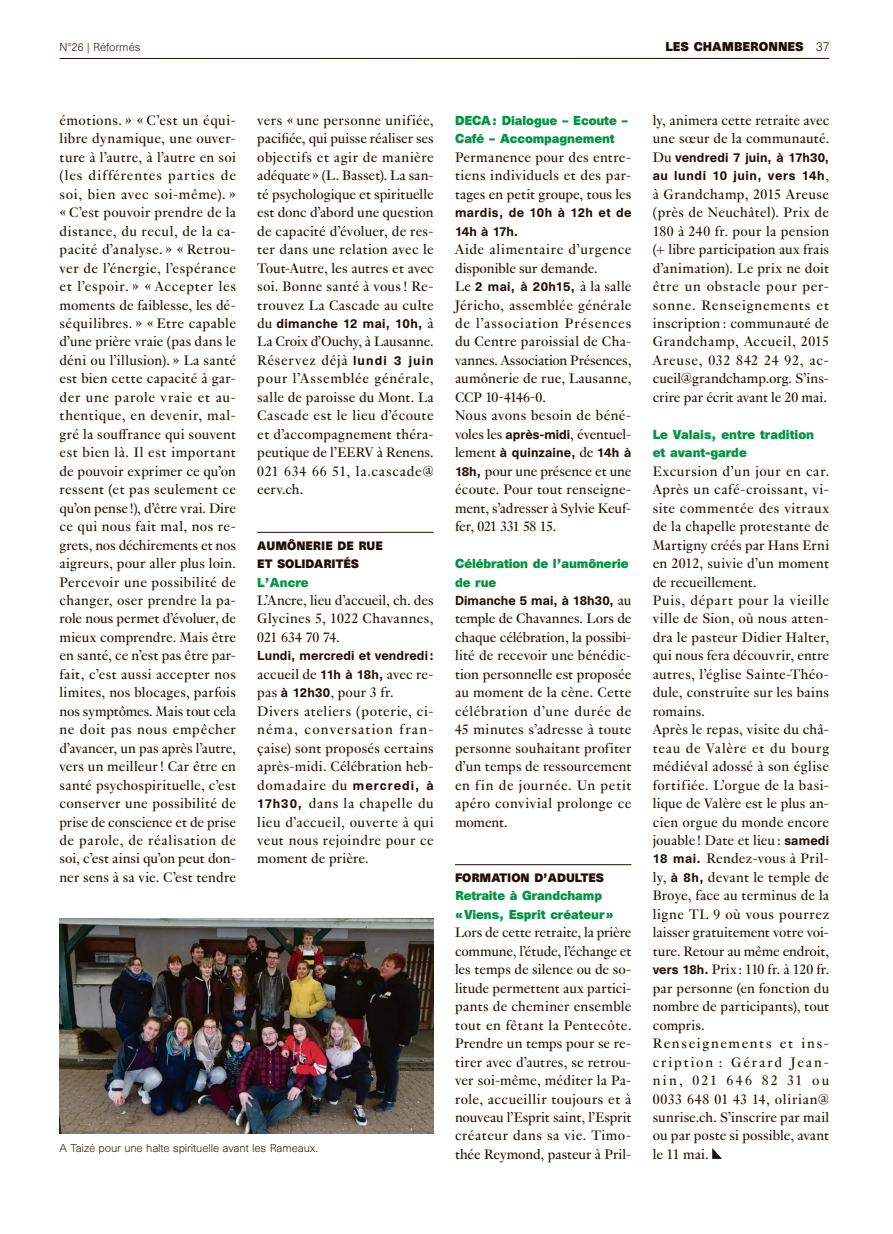
<style>
.page{position:relative;width:893px;height:1234px;background:#fff}
.page>*{position:absolute;margin:0;border:0;box-sizing:border-box;transform-origin:0 0}
.REF_Texte_indd{font:15px/18.5px "Genath";letter-spacing:.01em;color:#200e00;text-align:justify}
.REF_Texte_indd-2{font:15px/18.5px "Genath";letter-spacing:.03em;color:#200e00}
.REF_Texte_indd-3{font:500 12px/18.5px "Unica SB";letter-spacing:.015em;color:#200e00}
.REF_P2_Titre_indd{font:700 12px/18.5px "Unica SB";letter-spacing:-.01em;color:#009541}
.REF_Texte_indd-4{font:500 12px/18.5px "Unica SB";letter-spacing:.04em;color:#200e00}
.t1{font:700 11.7px "Unica SB";color:#200e00}
.REF_P2_Rubriques-sou{font:700 11.25px/18.5px "Unica SB";color:#200e00}
.REF_legendes_copyrig{font:300 10.5px "Unica SB";letter-spacing:-.01em;color:#200e00}
.s1{font-weight:300;font-size:12px}
.s2{font-family:"Genath";font-weight:400;font-size:15px}
.s3{font-family:"Unica SB";font-weight:500;font-size:12px}
</style>
<div class="page">
<hr style="left:257px;top:532px;width:177px;height:1px;background:#200e00">
<hr style="left:455px;top:864px;width:176px;height:1px;background:#200e00">
<svg style="left:712px;top:1148px;width:9px;height:10px"></svg>
<img style="left:60px;top:918px;width:374px;height:215px">
<hr style="left:60px;top:58px;width:769px;height:1px;background:#200e00">
<p class="REF_legendes_copyrig" style="left:60px;top:41px;width:82px">N°26 | Réformés</p>
<p class="t1" style="left:665px;top:39px;width:165px">LES CHAMBERONNES <span class="s1">37</span></p>
<p class="REF_Texte_indd" style="left:60px;top:110px;width:178px">émotions. » « C’est un équi&shy;libre dynamique, une ouver&shy;ture à l’autre, à l’autre en soi (les différentes parties de soi, bien avec soi-même). » « C’est pouvoir prendre de la distance, du recul, de la ca&shy;pacité d’analyse. » « Retrou&shy;ver de l’énergie, l’espérance et l’espoir. » « Accepter les moments de faiblesse, les dé&shy;séquilibres. » « Etre capable d’une prière vraie (pas dans le déni ou l’illusion). » La santé est bien cette capacité à gar&shy;der une parole vraie et au&shy;thentique, en devenir, mal&shy;gré la souffrance qui souvent est bien là. Il est important de pouvoir exprimer ce qu’on ressent (et pas seulement ce qu’on pense !), d’être vrai. Dire ce qui nous fait mal, nos re&shy;grets, nos déchirements et nos aigreurs, pour aller plus loin.<br>Percevoir une possibilité de changer, oser prendre la pa&shy;role nous permet d’évoluer, de mieux comprendre. Mais être en santé, ce n’est pas être par&shy;fait, c’est aussi accepter nos limites, nos blocages, parfois nos symptômes. Mais tout cela ne doit pas nous empêcher d’avancer, un pas après l’autre, vers un meilleur ! Car être en santé psychospirituelle, c’est conserver une possibilité de prise de conscience et de prise de parole, de réalisation de soi, c’est ainsi qu’on peut don&shy;ner sens à sa vie. C’est tendre</p>
<p class="REF_Texte_indd" style="left:257px;top:110px;width:178px">vers « une personne unifiée, pacifiée, qui puisse réaliser ses objectifs et agir de manière adéquate » (L. Basset). La san&shy;té psychologique et spirituelle est donc d’abord une question de capacité d’évoluer, de res&shy;ter dans une relation avec le Tout-Autre, les autres et avec soi. Bonne santé à vous ! Re&shy;trouvez La Cascade au culte</p>
<p class="REF_Texte_indd-3" style="left:257px;top:315px;width:178px"><span class="s2">du</span> dimanche 12 mai, 10h, <span class="s2">à</span></p>
<p class="REF_Texte_indd" style="left:257px;top:331px;width:178px">La Croix d’Ouchy, à Lausanne.<br>Réservez déjà <span class="s3">lundi 3 juin </span>pour l’Assemblée générale, salle de paroisse du Mont. La Cascade est le lieu d’écoute et d’accompagnement théra&shy;peutique de l’EERV à Renens.<br>021 634 66 51, la.cascade@ eerv.ch.</p>
<p class="REF_P2_Rubriques-sou" style="left:257px;top:537px;width:127px">AUMÔNERIE DE RUE<br>ET SOLIDARITÉS</p>
<p class="REF_P2_Titre_indd" style="left:257px;top:574px;width:53px">L’Ancre</p>
<p class="REF_Texte_indd" style="left:257px;top:589px;width:178px">L’Ancre, lieu d’accueil, ch. des Glycines 5, 1022 Chavannes, 021 634 70 74.</p>
<p class="REF_Texte_indd-3" style="left:257px;top:647px;width:178px">Lundi, mercredi et vendredi:</p>
<p class="REF_Texte_indd" style="left:257px;top:663px;width:178px">accueil de <span class="s3">11h à 18h,</span> avec re&shy;pas <span class="s3">à 12h30</span>, pour 3 fr.</p>
<p class="REF_Texte_indd" style="left:257px;top:700px;width:178px">Divers ateliers (poterie, ci&shy;néma, conversation fran&shy;çaise) sont proposés certains après-midi. Célébration heb&shy;domadaire du <span class="s3">mercredi, à 17h30,</span> dans la chapelle du lieu d’accueil, ouverte à qui veut nous rejoindre pour ce moment de prière.</p>
<p class="REF_legendes_copyrig" style="left:60px;top:1141px;width:260px">A Taizé pour une halte spirituelle avant les Rameaux.</p>
<p class="REF_P2_Titre_indd" style="left:455px;top:112px;width:175px">DECA: Dialogue – Ecoute –<br>Café – Accompagnement</p>
<p class="REF_Texte_indd" style="left:455px;top:147px;width:178px">Permanence pour des entre&shy;tiens individuels et des par&shy;tages en petit groupe, tous les</p>
<p class="REF_Texte_indd-4" style="left:455px;top:204px;width:178px">mardis, de 10h à 12h et de<br>14h à 17h.</p>
<p class="REF_Texte_indd-2" style="left:455px;top:239px;width:178px">Aide alimentaire d’urgence disponible sur demande.</p>
<p class="REF_Texte_indd-3" style="left:455px;top:278px;width:178px"><span class="s2">Le</span> 2 mai, à 20h15, <span class="s2">à la salle</span></p>
<p class="REF_Texte_indd" style="left:455px;top:294px;width:178px">Jéricho, assemblée générale de l’association Présences du Centre paroissial de Cha&shy;vannes. Association Présences, aumônerie de rue, Lausanne, CCP 10-4146-0.</p>
<p class="REF_Texte_indd" style="left:455px;top:405px;width:178px">Nous avons besoin de béné&shy;voles les <span class="s3">après-midi</span>, éventuel-</p>
<p class="REF_Texte_indd-3" style="left:455px;top:444px;width:178px"><span class="s2">lement</span> à quinzaine, <span class="s2">de</span> 14h à</p>
<p class="REF_Texte_indd" style="left:455px;top:460px;width:178px"><span class="s3">18h,</span> pour une présence et une écoute. Pour tout renseigne&shy;ment, s’adresser à Sylvie Keuf&shy;fer, 021 331 58 15.</p>
<p class="REF_P2_Titre_indd" style="left:455px;top:555px;width:175px">Célébration de l’aumônerie de rue</p>
<p class="REF_Texte_indd-3" style="left:455px;top:592px;width:178px">Dimanche 5 mai, à 18h30, <span class="s2">au</span></p>
<p class="REF_Texte_indd" style="left:455px;top:608px;width:178px">temple de Chavannes. Lors de chaque célébration, la possibi&shy;lité de recevoir une bénédic&shy;tion personnelle est proposée au moment de la cène. Cette célébration d’une durée de 45 minutes s’adresse à toute personne souhaitant profiter d’un temps de ressourcement en fin de journée. Un petit apéro convivial prolonge ce moment.</p>
<p class="REF_P2_Rubriques-sou" style="left:455px;top:869px;width:151px">FORMATION D’ADULTES</p>
<p class="REF_P2_Titre_indd" style="left:455px;top:887px;width:160px">Retraite à Grandchamp «Viens, Esprit créateur»</p>
<p class="REF_Texte_indd" style="left:455px;top:922px;width:178px">Lors de cette retraite, la prière commune, l’étude, l’échange et les temps de silence ou de so&shy;litude permettent aux partici&shy;pants de cheminer ensemble tout en fêtant la Pentecôte.<br>Prendre un temps pour se re&shy;tirer avec d’autres, se retrou&shy;ver soi-même, méditer la Pa&shy;role, accueillir toujours et à nouveau l’Esprit saint, l’Esprit créateur dans sa vie. Timo&shy;thée Reymond, pasteur à Pril-</p>
<p class="REF_Texte_indd" style="left:653px;top:110px;width:178px">ly, animera cette retraite avec une sœur de la communauté.</p>
<p class="REF_Texte_indd-3" style="left:653px;top:149px;width:178px"><span class="s2">Du</span> vendredi 7 juin, à 17h30, au lundi 10 juin, vers 14h<span class="s2">,</span></p>
<p class="REF_Texte_indd" style="left:653px;top:184px;width:178px">à Grandchamp, 2015 Areuse (près de Neuchâtel). Prix de 180 à 240 fr. pour la pension (+ libre participation aux frais d’animation). Le prix ne doit être un obstacle pour per&shy;sonne. Renseignements et inscription : communauté de Grandchamp, Accueil, 2015<br>Areuse, 032 842 24 92, ac&shy;cueil@grandchamp.org. S’ins&shy;crire par écrit avant le 20 mai.</p>
<p class="REF_P2_Titre_indd" style="left:653px;top:426px;width:163px">Le Valais, entre tradition</p>
<p class="REF_P2_Titre_indd" style="left:653px;top:444px;width:96px">et avant-garde</p>
<p class="REF_Texte_indd" style="left:653px;top:460px;width:178px">Excursion d’un jour en car.<br>Après un café-croissant, vi&shy;site commentée des vitraux de la chapelle protestante de Martigny créés par Hans Erni en 2012, suivie d’un moment de recueillement.</p>
<p class="REF_Texte_indd" style="left:653px;top:589px;width:178px">Puis, départ pour la vieille ville de Sion, où nous atten&shy;dra le pasteur Didier Halter, qui nous fera découvrir, entre autres, l’église Sainte-Théo&shy;dule, construite sur les bains romains.</p>
<p class="REF_Texte_indd" style="left:653px;top:719px;width:178px">Après le repas, visite du châ&shy;teau de Valère et du bourg médiéval adossé à son église fortifiée. L’orgue de la basi&shy;lique de Valère est le plus an&shy;cien orgue du monde encore jouable ! Date et lieu : <span class="s3">samedi 18 mai.</span> Rendez-vous à Pril&shy;ly, <span class="s3">à 8h,</span> devant le temple de Broye, face au terminus de la ligne TL 9 où vous pourrez laisser gratuitement votre voi&shy;ture. Retour au même endroit, <span class="s3">vers 18h.</span> Prix : 110 fr. à 120 fr. par personne (en fonction du nombre de participants), tout compris.</p>
<p class="REF_Texte_indd" style="left:653px;top:1032px;width:178px">Renseignements et ins&shy;cription : Gérard Jean&shy;nin, 021 646 82 31 ou 0033 648 01 43 14, olirian@ sunrise.ch. S’inscrire par mail ou par poste si possible, avant le 11 mai.</p>
</div>
